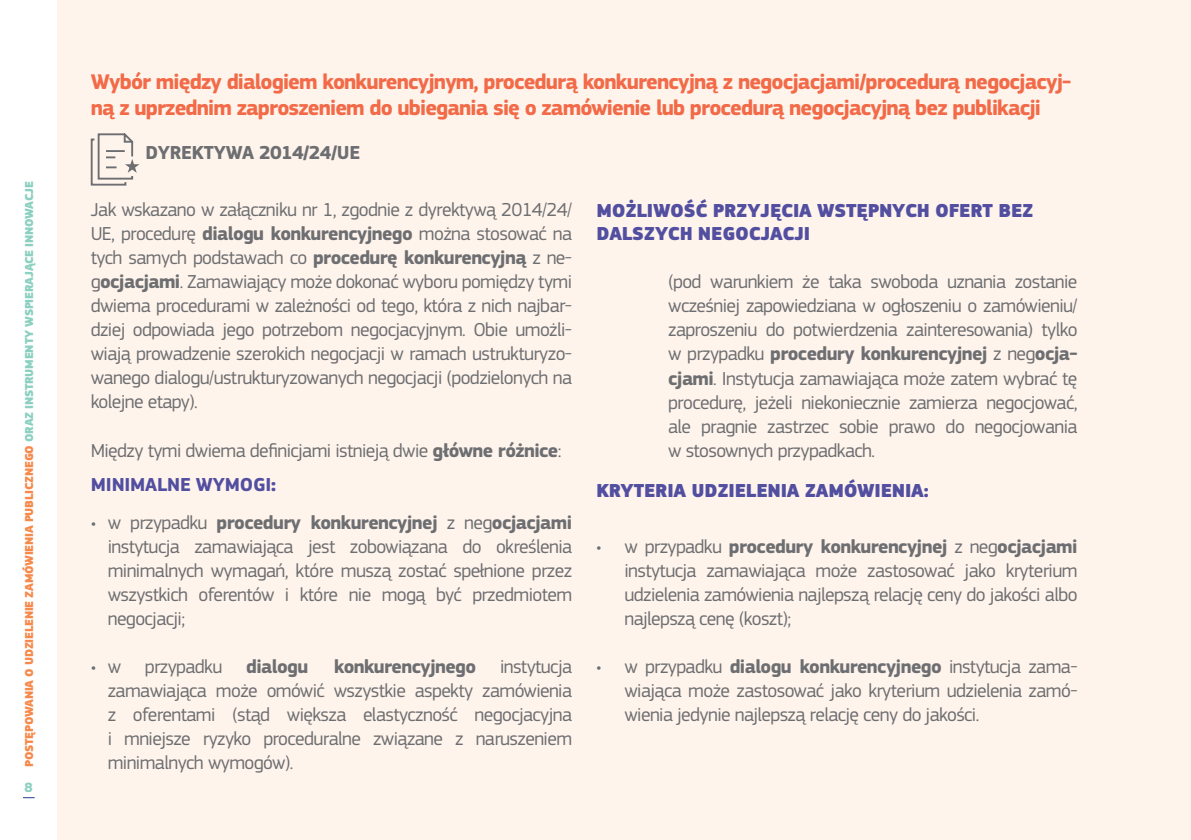
<style>
.page{position:relative;width:1191px;height:840px;background:#fff}
.page>*{position:absolute;margin:0;border:0;box-sizing:border-box;transform-origin:0 0}
.t1{font:700 22px/26.4px "EC Square Sans Pro";letter-spacing:-.04em;color:#f26a47}
.t2{font:19.6px/24px "EC Square Sans Pro";letter-spacing:-.03em;color:#6d6e71;text-align:justify}
.t3{font:900 19.6px/23.4px "EC Square Sans Pro Extra";letter-spacing:-.01em;color:#524fa1}
.t4{font:700 19.6px "EC Square Sans Pro";letter-spacing:-.01em;color:#6d6e71}
.t5{font:700 14px "EC Square Sans Pro";color:#8bd0c0}
.t6{font:900 12px "EC Square Sans Pro Extra";letter-spacing:-.02em;color:#f68a4c}
.s1{color:#8bd0c0}
.s2{font-weight:700}
.s3{font-weight:700;color:#524fa1}
.s4{font-family:"EC Square Sans Pro Extra";font-weight:900;color:#524fa1}
</style>
<div class="page">
<div style="left:57px;top:0;width:1134px;height:839px;background:#fff4ec"></div>
<svg style="left:90px;top:133px;width:50px;height:53px"></svg>
<p class="t6" style="left:22px;top:766px;width:587px;rotate:-90deg">POSTĘPOWANIA O UDZIELENIE ZAMÓWIENIA PUBLICZNEGO <span class="s1">ORAZ INSTRUMENTY WSPIERAJĄCE INNOWACJE</span></p>
<p class="t5" style="left:25px;top:778px;width:10px">8</p>
<p class="t1" style="left:91px;top:69px;width:982px">Wybór między dialogiem konkurencyjnym, procedurą konkurencyjną z negocjacjami/procedurą negocjacyj&shy;ną z uprzednim zaproszeniem do ubiegania się o zamówienie lub procedurą negocjacyjną bez publikacji</p>
<p class="t4" style="left:145px;top:140px;width:216px">DYREKTYWA 2014/24/UE</p>
<p class="t2" style="left:91px;top:198px;width:483px">Jak wskazano w załączniku nr 1, zgodnie z dyrektywą 2014/24/ UE, procedurę <span class="s2">dialogu konkurencyjnego</span> można stosować na tych samych podstawach co <span class="s2">procedurę konkurencyjną</span> z ne&shy;g<span class="s2">ocjacjami</span>. Zamawiający może dokonać wyboru pomiędzy tymi dwiema procedurami w zależności od tego, która z nich najbar&shy;dziej odpowiada jego potrzebom negocjacyjnym. Obie umożli&shy;wiają prowadzenie szerokich negocjacji w ramach ustrukturyzo&shy;wanego dialogu/ustrukturyzowanych negocjacji (podzielonych na kolejne etapy).</p>
<p class="t2" style="left:91px;top:432px;width:472px;line-height:34.8px">Między tymi dwiema definicjami istnieją dwie <span class="s2">główne różnice</span>:<br><span class="s3">MINIMALNE WYMOGI</span><span class="s4">:</span></p>
<p class="t2" style="left:108px;top:510px;width:466px;text-indent:-17px">• w przypadku <span class="s2">procedury konkurencyjnej</span> z neg<span class="s2">ocjacjami </span>instytucja zamawiająca jest zobowiązana do określenia minimalnych wymagań, które muszą zostać spełnione przez wszystkich oferentów i które nie mogą być przedmiotem negocjacji;</p>
<p class="t2" style="left:91px;top:654px;width:219px">• w przypadku <span class="s2">dialogu</span></p>
<p class="t2" style="left:108px;top:654px;width:466px;text-indent:226px"><span class="s2">konkurencyjnego</span> instytucja zamawiająca może omówić wszystkie aspekty zamówienia z oferentami (stąd większa elastyczność negocjacyjna i mniejsze ryzyko proceduralne związane z naruszeniem minimalnych wymogów).</p>
<p class="t3" style="left:596px;top:199px;width:438px">MOŻLIWOŚĆ PRZYJĘCIA WSTĘPNYCH OFERT BEZ<br>DALSZYCH NEGOCJACJI</p>
<p class="t2" style="left:668px;top:270px;width:411px">(pod warunkiem że taka swoboda uznania zostanie wcześniej zapowiedziana w ogłoszeniu o zamówieniu/ zaproszeniu do potwierdzenia zainteresowania) tylko w przypadku <span class="s2">procedury konkurencyjnej</span> z neg<span class="s2">ocja&shy;cjami</span>. Instytucja zamawiająca może zatem wybrać tę procedurę, jeżeli niekoniecznie zamierza negocjować, ale pragnie zastrzec sobie prawo do negocjowania w stosownych przypadkach.</p>
<p class="t3" style="left:596px;top:479px;width:334px">KRYTERIA UDZIELENIA ZAMÓWIENIA:</p>
<p class="t2" style="left:624px;top:534px;width:454px;text-indent:-28px">• w przypadku <span class="s2">procedury konkurencyjnej</span> z neg<span class="s2">ocjacjami </span>instytucja zamawiająca może zastosować jako kryterium udzielenia zamówienia najlepszą relację ceny do jakości albo najlepszą cenę (koszt);</p>
<p class="t2" style="left:624px;top:654px;width:454px;text-indent:-28px">• w przypadku <span class="s2">dialogu konkurencyjnego</span> instytucja zama&shy;wiająca może zastosować jako kryterium udzielenia zamó&shy;wienia jedynie najlepszą relację ceny do jakości.</p>
</div>
